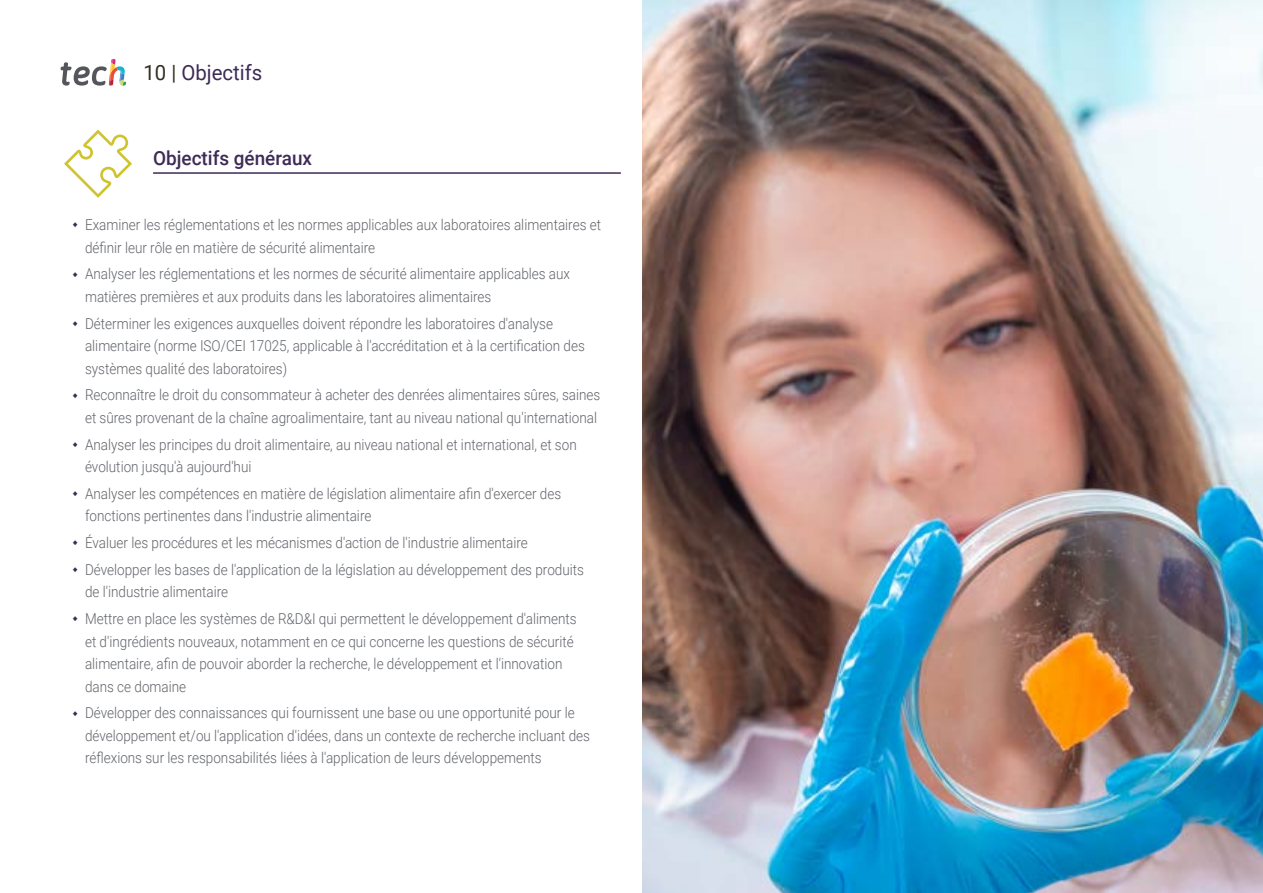
<style>
.page{position:relative;width:1263px;height:893px;background:#fff}
.page>*{position:absolute;margin:0;border:0;box-sizing:border-box;transform-origin:0 0}
.t1{font:21px "Roboto";color:#3d2b56}
.t2{font:500 19.5px "Roboto";color:#3d2b56}
.t3{font:300 15px/22.5px "Roboto";color:#61646a;scale:.9 1}
.s1{color:#312e20}
</style>
<div class="page">
<hr style="left:153px;top:173px;width:468px;height:1px;background:#3d2b56">
<svg style="left:64px;top:130px;width:68px;height:68px"></svg>
<img style="left:642px;top:0;width:621px;height:893px">
<svg style="left:61px;top:59px;width:65px;height:27px"></svg>
<h1 class="t1" style="left:144px;top:57px;width:120px"><span class="s1">10 |</span> Objectifs</h1>
<h2 class="t2" style="left:153px;top:144px;width:160px">Objectifs généraux</h2>
<p class="t3" style="left:85px;top:213px;width:575px">Examiner les réglementations et les normes applicables aux laboratoires alimentaires et définir leur rôle en matière de sécurité alimentaire</p>
<p class="t3" style="left:85px;top:262px;width:540px">Analyser les réglementations et les normes de sécurité alimentaire applicables aux matières premières et aux produits dans les laboratoires alimentaires</p>
<p class="t3" style="left:85px;top:311px;width:557px">Déterminer les exigences auxquelles doivent répondre les laboratoires d'analyse alimentaire (norme ISO/CEI 17025, applicable à l'accréditation et à la certification des systèmes qualité des laboratoires)</p>
<p class="t3" style="left:85px;top:383px;width:574px">Reconnaître le droit du consommateur à acheter des denrées alimentaires sûres, saines et sûres provenant de la chaîne agroalimentaire, tant au niveau national qu'international</p>
<p class="t3" style="left:85px;top:432px;width:548px">Analyser les principes du droit alimentaire, au niveau national et international, et son évolution jusqu'à aujourd'hui</p>
<p class="t3" style="left:85px;top:482px;width:531px">Analyser les compétences en matière de législation alimentaire afin d'exercer des fonctions pertinentes dans l'industrie alimentaire</p>
<p class="t3" style="left:85px;top:529px;width:556px;line-height:26.7px">Évaluer les procédures et les mécanismes d'action de l'industrie alimentaire<br>Développer les bases de l'application de la législation au développement des produits</p>
<p class="t3" style="left:85px;top:578px;width:548px;line-height:26.7px">de l'industrie alimentaire<br>Mettre en place les systèmes de R&amp;D&amp;I qui permettent le développement d'aliments</p>
<p class="t3" style="left:85px;top:629px;width:545px">et d'ingrédients nouveaux, notamment en ce qui concerne les questions de sécurité alimentaire, afin de pouvoir aborder la recherche, le développement et l'innovation dans ce domaine</p>
<p class="t3" style="left:85px;top:701px;width:563px">Développer des connaissances qui fournissent une base ou une opportunité pour le développement et/ou l'application d'idées, dans un contexte de recherche incluant des réflexions sur les responsabilités liées à l'application de leurs développements</p>
</div>
